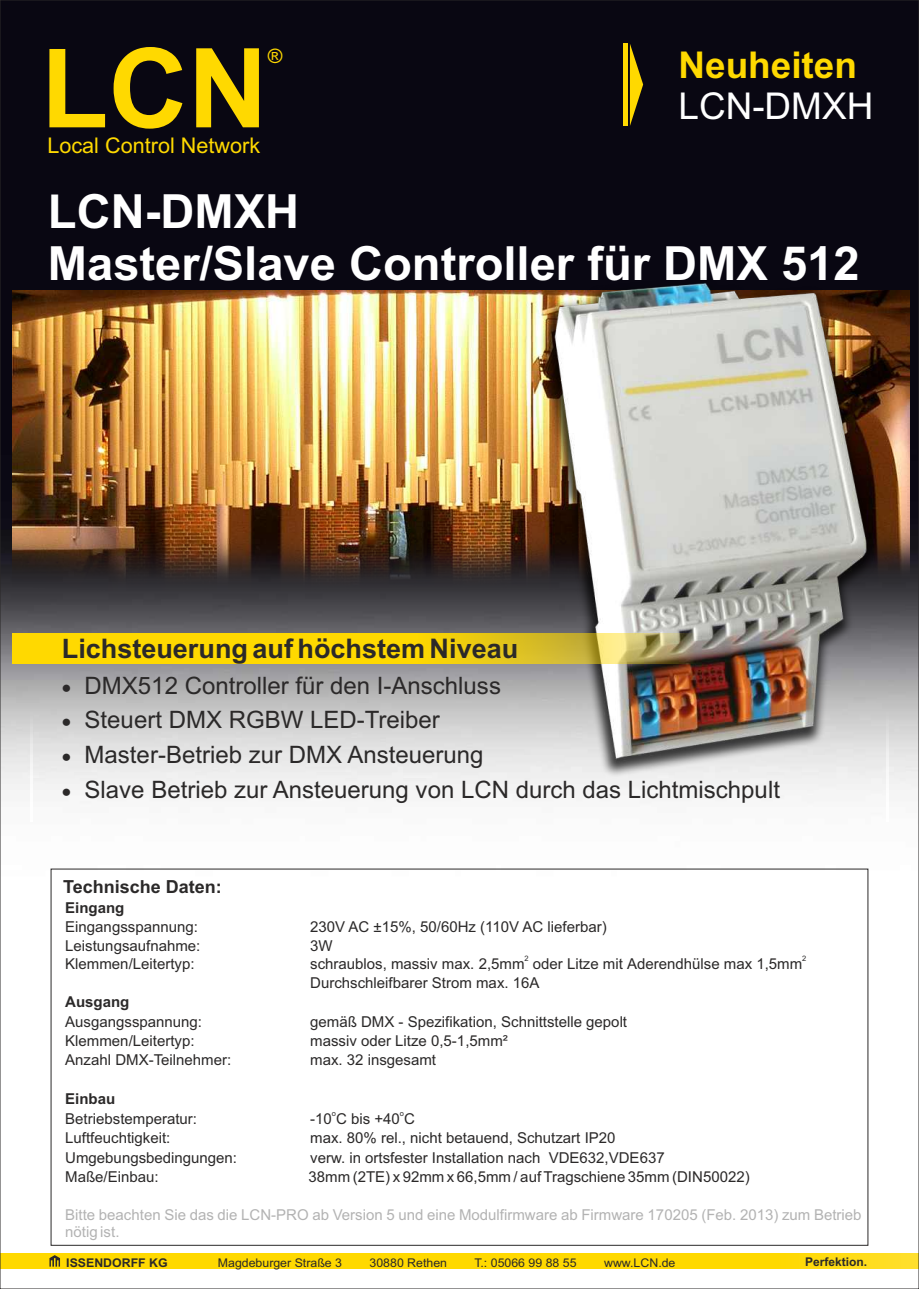
<style>
.page{position:relative;width:919px;height:1289px;background:#fff}
.page>*{position:absolute;margin:0;border:0;box-sizing:border-box;transform-origin:0 0}
.t1{font:700 110.25px "Arial";color:#ffd900}
.t2{font:700 47.1px/52.7px "Arial";color:#fff}
.t3{font:700 36.9px "Arial";color:#ffd900}
.t4{font:36.9px "Arial";color:#fff}
.t5{font:700 27px "Arial";color:#2b2929}
.t6{font:24px "Arial";color:#2b2929}
.t7{font:21.6px "Arial";color:#ffd900}
.t8{font:19.95px "Arial";color:#ffd900}
.t9{font:700 18px "Arial";color:#2b2929}
.t10{font:15px/19.2px "Arial";color:#2b2929}
.t11{font:15px/16.8px "Arial";color:#b3b3b3}
.t12{font:700 15px "Arial";color:#2b2929}
.t13{font:12px "Arial";color:#2b2929}
.t14{font:700 12px "Arial";color:#2b2929}
.t15{font:7.5px "Arial";color:#2b2929}
</style>
<div class="page">
<img style="left:2px;top:2px;width:914px;height:1244px">
<div style="left:0;top:1253px;width:918px;height:15px;background:#ffd900"></div>
<svg style="left:49px;top:1255px;width:11px;height:11px"></svg>
<div style="left:623px;top:44px;width:5px;height:82px;background:#ffd900"></div>
<svg style="left:630px;top:44px;width:13px;height:82px"></svg>
<img style="left:886px;top:812px;width:2px;height:9px">
<img style="left:30px;top:691px;width:3px;height:130px">
<img style="left:13px;top:290px;width:400px;height:340px">
<img style="left:413px;top:226px;width:503px;height:586px">
<img style="left:13px;top:633px;width:893px;height:31px">
<h1 class="t1" style="left:41px;top:47px;width:228px">LCN</h1>
<h3 class="t8" style="left:268px;top:49px;width:16px">®</h3>
<h3 class="t7" style="left:47px;top:137px;width:214px">Local Control Network</h3>
<h3 class="t3" style="left:678px;top:51px;width:180px">Neuheiten</h3>
<h3 class="t4" style="left:678px;top:92px;width:196px">LCN-DMXH</h3>
<h2 class="t2" style="left:48px;top:189px;width:813px">LCN-DMXH<br>Master/Slave Controller für DMX 512</h2>
<h3 class="t5" style="left:62px;top:638px;width:458px">Lichsteuerung auf höchstem Niveau</h3>
<h3 class="t6" style="left:62px;top:676px;width:440px">• DMX512 Controller für den I-Anschluss</h3>
<h3 class="t6" style="left:62px;top:711px;width:379px">• Steuert DMX RGBW LED-Treiber</h3>
<h3 class="t6" style="left:62px;top:745px;width:423px">• Master-Betrieb zur DMX Ansteuerung</h3>
<h3 class="t6" style="left:62px;top:780px;width:719px">• Slave Betrieb zur Ansteuerung von LCN durch das Lichtmischpult</h3>
<p class="t9" style="left:63px;top:879px;width:160px">Technische Daten:</p>
<p class="t12" style="left:65px;top:901px;width:61px">Eingang</p>
<p class="t10" style="left:65px;top:918px;width:134px">Eingangsspannung:</p>
<p class="t10" style="left:310px;top:918px;width:298px">230V AC ±15%, 50/60Hz (110V AC lieferbar)</p>
<p class="t10" style="left:65px;top:937px;width:137px">Leistungsaufnahme:</p>
<p class="t10" style="left:310px;top:937px;width:24px">3W</p>
<p class="t15" style="left:524px;top:955px;width:6px">2</p>
<p class="t15" style="left:802px;top:955px;width:6px">2</p>
<p class="t10" style="left:65px;top:955px;width:131px">Klemmen/Leitertyp:</p>
<p class="t10" style="left:310px;top:955px;width:493px">schraublos, massiv max. 2,5mm oder Litze mit Aderendhülse max 1,5mm<br>Durchschleifbarer Strom max. 16A</p>
<p class="t12" style="left:65px;top:996px;width:66px">Ausgang</p>
<p class="t10" style="left:65px;top:1013px;width:138px">Ausgangsspannung:</p>
<p class="t10" style="left:310px;top:1013px;width:318px">gemäß DMX - Spezifikation, Schnittstelle gepolt</p>
<p class="t10" style="left:65px;top:1032px;width:131px">Klemmen/Leitertyp:</p>
<p class="t10" style="left:310px;top:1032px;width:199px">massiv oder Litze 0,5-1,5mm²</p>
<p class="t10" style="left:65px;top:1051px;width:167px">Anzahl DMX-Teilnehmer:</p>
<p class="t10" style="left:310px;top:1051px;width:127px">max. 32 insgesamt</p>
<p class="t12" style="left:65px;top:1092px;width:52px">Einbau</p>
<p class="t15" style="left:332px;top:1110px;width:6px">o</p>
<p class="t15" style="left:400px;top:1110px;width:6px">o</p>
<p class="t10" style="left:65px;top:1110px;width:133px">Betriebstemperatur:</p>
<p class="t10" style="left:310px;top:1110px;width:106px">-10 C bis +40 C</p>
<p class="t10" style="left:65px;top:1129px;width:107px">Luftfeuchtigkeit:</p>
<p class="t10" style="left:310px;top:1129px;width:307px">max. 80% rel., nicht betauend, Schutzart IP20</p>
<p class="t10" style="left:65px;top:1148px;width:173px">Umgebungsbedingungen:</p>
<p class="t10" style="left:310px;top:1148px;width:356px">verw. in ortsfester Installation nach VDE632,VDE637</p>
<p class="t10" style="left:65px;top:1168px;width:95px">Maße/Einbau:</p>
<p class="t10" style="left:308px;top:1168px;width:442px">38mm (2TE) x 92mm x 66,5mm / auf Tragschiene 35mm (DIN50022)</p>
<p class="t11" style="left:65px;top:1207px;width:797px">Bitte beachten Sie das die LCN-PRO ab Version 5 und eine Modulfirmware ab Firmware 170205 (Feb. 2013) zum Betrieb nötig ist.</p>
<p class="t14" style="left:66px;top:1257px;width:103px">ISSENDORFF KG</p>
<p class="t13" style="left:218px;top:1257px;width:126px">Magdeburger Straße 3</p>
<p class="t13" style="left:369px;top:1257px;width:79px">30880 Rethen</p>
<p class="t13" style="left:474px;top:1257px;width:104px">T.: 05066 99 88 55</p>
<p class="t13" style="left:604px;top:1257px;width:73px">www.LCN.de</p>
<p class="t14" style="left:805px;top:1257px;width:64px">Perfektion.</p>
</div>
